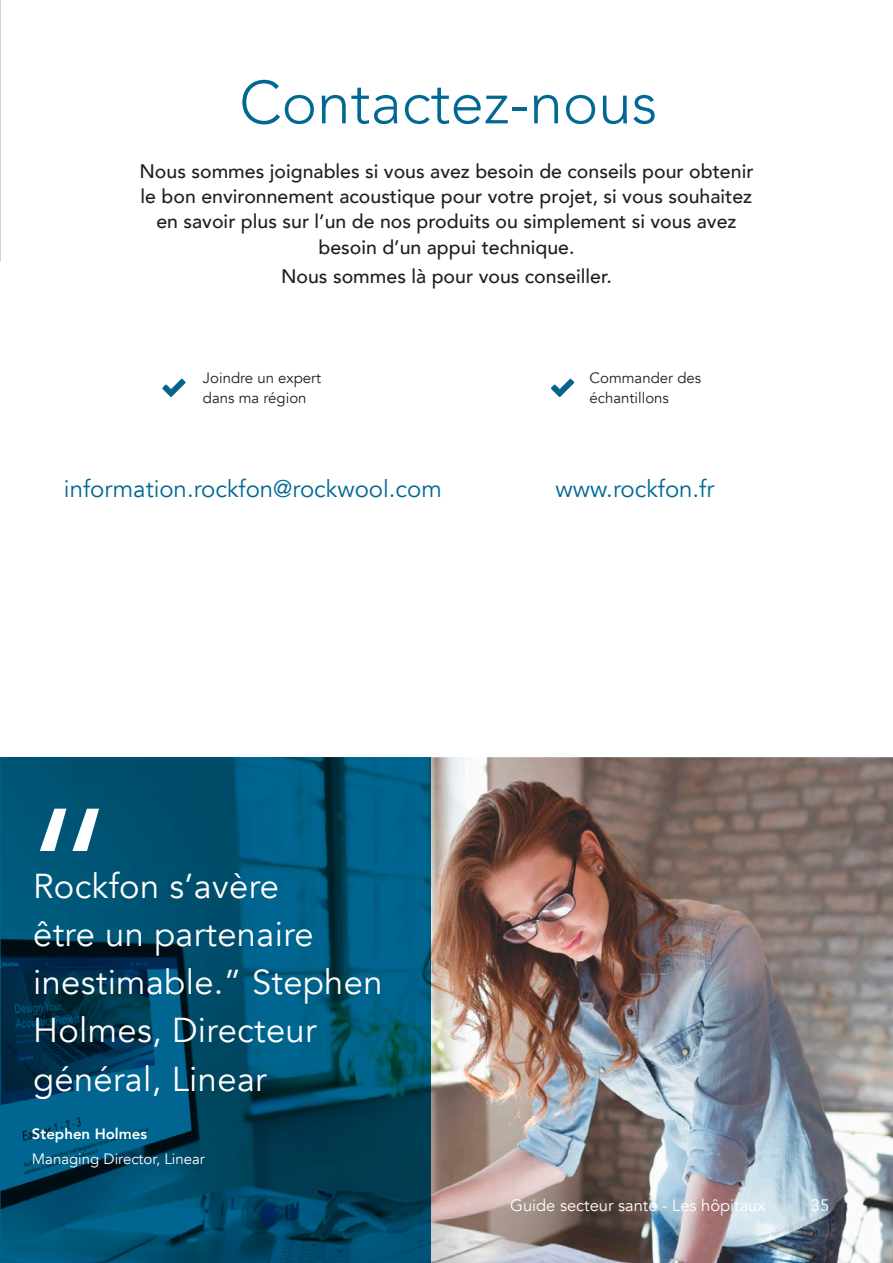
<style>
.page{position:relative;width:893px;height:1263px;background:#fff}
.page>*{position:absolute;margin:0;border:0;box-sizing:border-box;transform-origin:0 0}
.t1{font:180px "Avenir";color:#fff}
.t2{font:300 60px "Avenir";color:#006893}
.t3{font:34.5px/48.3px "Avenir";letter-spacing:.01em;color:#fff}
.t4{font:24px "Avenir";color:#006893}
.t5{font:500 19.5px/25.3px "Avenir";color:#231f20;text-align:center}
.t6{font:16.5px "Avenir";color:#fff}
.t7{font:15px/19.5px "Avenir";color:#231f20}
.t8{font:15px "Avenir";color:#fff}
.t9{font:800 15px "Avenir";color:#fff}
</style>
<div class="page">
<img style="left:430px;top:758px;width:463px;height:505px">
<svg style="left:0;top:758px;width:430px;height:505px;background:#004d6d"></svg>
<svg style="left:162px;top:379px;width:24px;height:18px"></svg>
<svg style="left:551px;top:379px;width:23px;height:18px"></svg>
<h2 class="t2" style="left:239px;top:67px;width:420px">Contactez-nous</h2>
<p class="t5" style="left:139px;top:157px;width:616px">Nous sommes joignables si vous avez besoin de conseils pour obtenir le bon environnement acoustique pour votre projet, si vous souhaitez en savoir plus sur l’un de nos produits ou simplement si vous avez besoin d’un appui technique.</p>
<p class="t5" style="left:281px;top:263px;width:332px">Nous sommes là pour vous conseiller.</p>
<p class="t7" style="left:203px;top:369px;width:120px">Joindre un expert dans ma région</p>
<p class="t7" style="left:590px;top:369px;width:113px">Commander des échantillons</p>
<p class="t4" style="left:64px;top:474px;width:379px">information.rockfon@rockwool.com</p>
<p class="t4" style="left:556px;top:474px;width:160px">www.rockfon.fr</p>
<h1 class="t1" style="left:23px;top:767px;width:95px">“</h1>
<h3 class="t3" style="left:33px;top:862px;width:351px">Rockfon s’avère<br>être un partenaire inestimable.” Stephen<br>Holmes, Directeur général, Linear</h3>
<p class="t9" style="left:32px;top:1122px;width:117px">Stephen Holmes</p>
<p class="t8" style="left:32px;top:1149px;width:175px">Managing Director, Linear</p>
<p class="t6" style="left:510px;top:1196px;width:257px">Guide secteur santé - Les hôpitaux</p>
<p class="t6" style="left:811px;top:1196px;width:20px">35</p>
</div>
